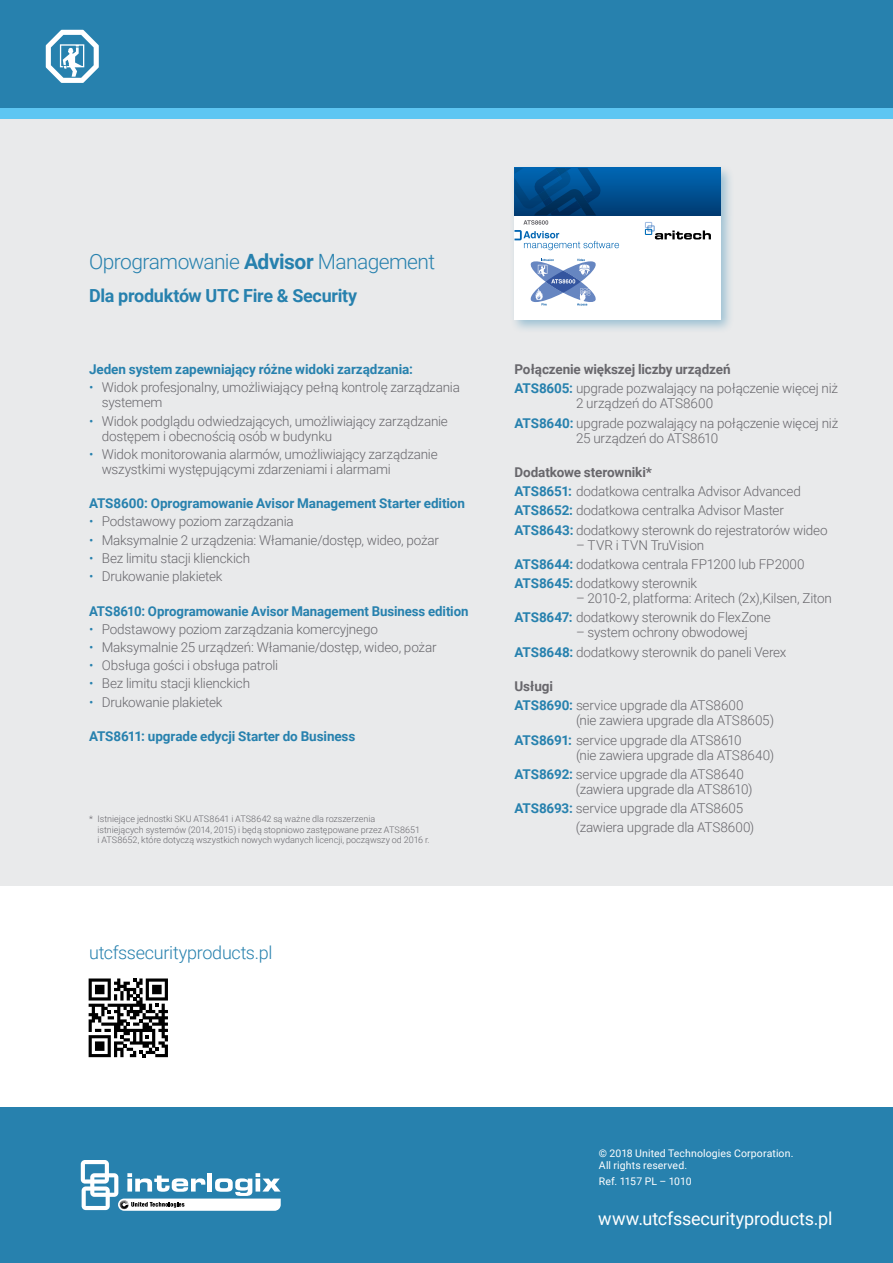
<style>
.page{position:relative;width:893px;height:1263px;background:#fff}
.page>*{position:absolute;margin:0;border:0;box-sizing:border-box;transform-origin:0 0}
.t1{font:300 21px "Roboto";letter-spacing:-.03em;color:#2781ae}
.t2{font:18px "Roboto";letter-spacing:-.01em;color:#fff}
.t3{font:700 18px "Roboto";letter-spacing:-.02em;color:#2781ae}
.t4{font:300 18px "Roboto";letter-spacing:-.015em;color:#2781ae}
.t5{font:300 13.5px/19.2px "Roboto";letter-spacing:-.015em;color:#68676c}
.t6{font:700 13.5px "Roboto";letter-spacing:-.005em;color:#2781ae}
.t7{font:10.5px/12px "Roboto";letter-spacing:.01em;color:#fff}
.t8{font:300 9px/10.5px "Roboto";color:#68676c}
.s1{font-weight:700}
.s2{color:#2781ae}
.s3{font-weight:700;color:#2781ae}
</style>
<div class="page">
<div style="left:0;top:1107px;width:893px;height:156px;background:#2781ae"></div>
<div style="left:0;top:119px;width:893px;height:766px;background:#e9eaeb"></div>
<div style="left:0;top:0;width:893px;height:108px;background:#2781ae"></div>
<div style="left:0;top:108px;width:893px;height:11px;background:#5ec6f2"></div>
<svg style="left:46px;top:30px;width:53px;height:53px"></svg>
<div style="left:510px;top:163px;width:224px;height:169px;background:#2781ae;opacity:.4"></div>
<div style="left:514px;top:168px;width:207px;height:151px;background:#fff"></div>
<svg style="left:514px;top:168px;width:207px;height:82px"></svg>
<svg style="left:530px;top:259px;width:66px;height:46px"></svg>
<svg style="left:89px;top:978px;width:79px;height:79px"></svg>
<svg style="left:81px;top:1160px;width:200px;height:51px"></svg>
<h1 class="t1" style="left:89px;top:247px;width:348px">Oprogramowanie <span class="s1">Advisor</span> Management</h1>
<h2 class="t3" style="left:89px;top:283px;width:270px">Dla produktów UTC Fire &amp; Security</h2>
<p class="t6" style="left:89px;top:360px;width:325px">Jeden system zapewniający różne widoki zarządzania:</p>
<p class="t5" style="left:102px;top:380px;width:360px;line-height:15px;text-indent:-13px"><span class="s2">•</span> Widok profesjonalny, umożliwiający pełną kontrolę zarządzania systemem</p>
<p class="t5" style="left:102px;top:413px;width:348px;line-height:15px;text-indent:-13px"><span class="s2">•</span> Widok podglądu odwiedzających, umożliwiający zarządzanie dostępem i obecnością osób w budynku</p>
<p class="t5" style="left:102px;top:446px;width:337px;line-height:15px;text-indent:-13px"><span class="s2">•</span> Widok monitorowania alarmów, umożliwiający zarządzanie wszystkimi występującymi zdarzeniami i alarmami</p>
<p class="t6" style="left:89px;top:494px;width:377px">ATS8600: Oprogramowanie Avisor Management Starter edition</p>
<p class="t5" style="left:89px;top:512px;width:206px"><span class="s2">•</span> Podstawowy poziom zarządzania</p>
<p class="t5" style="left:89px;top:530px;width:352px"><span class="s2">•</span> Maksymalnie 2 urządzenia: Włamanie/dostęp, wideo, pożar</p>
<p class="t5" style="left:89px;top:548px;width:163px"><span class="s2">•</span> Bez limitu stacji klienckich</p>
<p class="t5" style="left:89px;top:566px;width:135px"><span class="s2">•</span> Drukowanie plakietek</p>
<p class="t6" style="left:89px;top:601px;width:381px">ATS8610: Oprogramowanie Avisor Management Business edition</p>
<p class="t5" style="left:89px;top:619px;width:290px"><span class="s2">•</span> Podstawowy poziom zarządzania komercyjnego</p>
<p class="t5" style="left:89px;top:637px;width:349px"><span class="s2">•</span> Maksymalnie 25 urządzeń: Włamanie/dostęp, wideo, pożar</p>
<p class="t5" style="left:89px;top:655px;width:191px"><span class="s2">•</span> Obsługa gości i obsługa patroli</p>
<p class="t5" style="left:89px;top:673px;width:163px"><span class="s2">•</span> Bez limitu stacji klienckich</p>
<p class="t5" style="left:89px;top:692px;width:135px"><span class="s2">•</span> Drukowanie plakietek</p>
<p class="t6" style="left:89px;top:727px;width:268px">ATS8611: upgrade edycji Starter do Business</p>
<p class="t8" style="left:98px;top:813px;width:334px;text-indent:-9px">* Istniejące jednostki SKU ATS8641 i ATS8642 są ważne dla rozszerzenia<br>istniejących systemów (2014, 2015) i będą stopniowo zastępowane przez ATS8651<br>i ATS8652, które dotyczą wszystkich nowych wydanych licencji, począwszy od 2016 r.</p>
<h2 class="t4" style="left:89px;top:939px;width:185px">utcfssecurityproducts.pl</h2>
<p class="t5" style="left:514px;top:359px;width:325px"><span class="s1">Połączenie większej liczby urządzeń<br></span><span class="s3">ATS8605:</span> upgrade pozwalający na połączenie więcej niż</p>
<p class="t5" style="left:514px;top:394px;width:325px;text-indent:62px">2 urządzeń do ATS8600<br><span class="s3">ATS8640:</span> upgrade pozwalający na połączenie więcej niż</p>
<p class="t5" style="left:576px;top:428px;width:144px">25 urządzeń do ATS8610</p>
<p class="t5" style="left:514px;top:462px;width:315px"><span class="s1">Dodatkowe sterowniki*<br></span><span class="s3">ATS8651:</span> dodatkowa centralka Advisor Advanced <span class="s3">ATS8652:</span> dodatkowa centralka Advisor Master <span class="s3">ATS8643:</span> dodatkowy sterownk do rejestratorów wideo</p>
<p class="t5" style="left:514px;top:535px;width:292px;text-indent:62px">– TVR i TVN TruVision<br><span class="s3">ATS8644:</span> dodatkowa centrala FP1200 lub FP2000<br><span class="s3">ATS8645:</span> dodatkowy sterownik</p>
<p class="t5" style="left:514px;top:588px;width:319px;text-indent:62px">– 2010-2, platforma: Aritech (2x),Kilsen, Ziton<br><span class="s3">ATS8647:</span> dodatkowy sterownik do FlexZone</p>
<p class="t5" style="left:514px;top:623px;width:273px;text-indent:62px">– system ochrony obwodowej<br><span class="s3">ATS8648:</span> dodatkowy sterownik do paneli Verex</p>
<p class="t5" style="left:514px;top:676px;width:231px"><span class="s1">Usługi<br></span><span class="s3">ATS8690:</span> service upgrade dla ATS8600</p>
<p class="t5" style="left:514px;top:710px;width:261px;text-indent:62px">(nie zawiera upgrade dla ATS8605)<br><span class="s3">ATS8691:</span> service upgrade dla ATS8610</p>
<p class="t5" style="left:514px;top:745px;width:261px;text-indent:62px">(nie zawiera upgrade dla ATS8640)<br><span class="s3">ATS8692:</span> service upgrade dla ATS8640</p>
<p class="t5" style="left:576px;top:779px;width:178px">(zawiera upgrade dla ATS8610)</p>
<p class="t5" style="left:514px;top:798px;width:230px"><span class="s3">ATS8693:</span> service upgrade dla ATS8605</p>
<p class="t5" style="left:576px;top:817px;width:180px">(zawiera upgrade dla ATS8600)</p>
<p class="t7" style="left:599px;top:1147px;width:196px">© 2018 United Technologies Corporation.<br>All rights reserved.</p>
<p class="t7" style="left:599px;top:1175px;width:94px">Ref. 1157 PL – 1010</p>
<h2 class="t2" style="left:598px;top:1206px;width:236px">www.utcfssecurityproducts.pl</h2>
</div>
